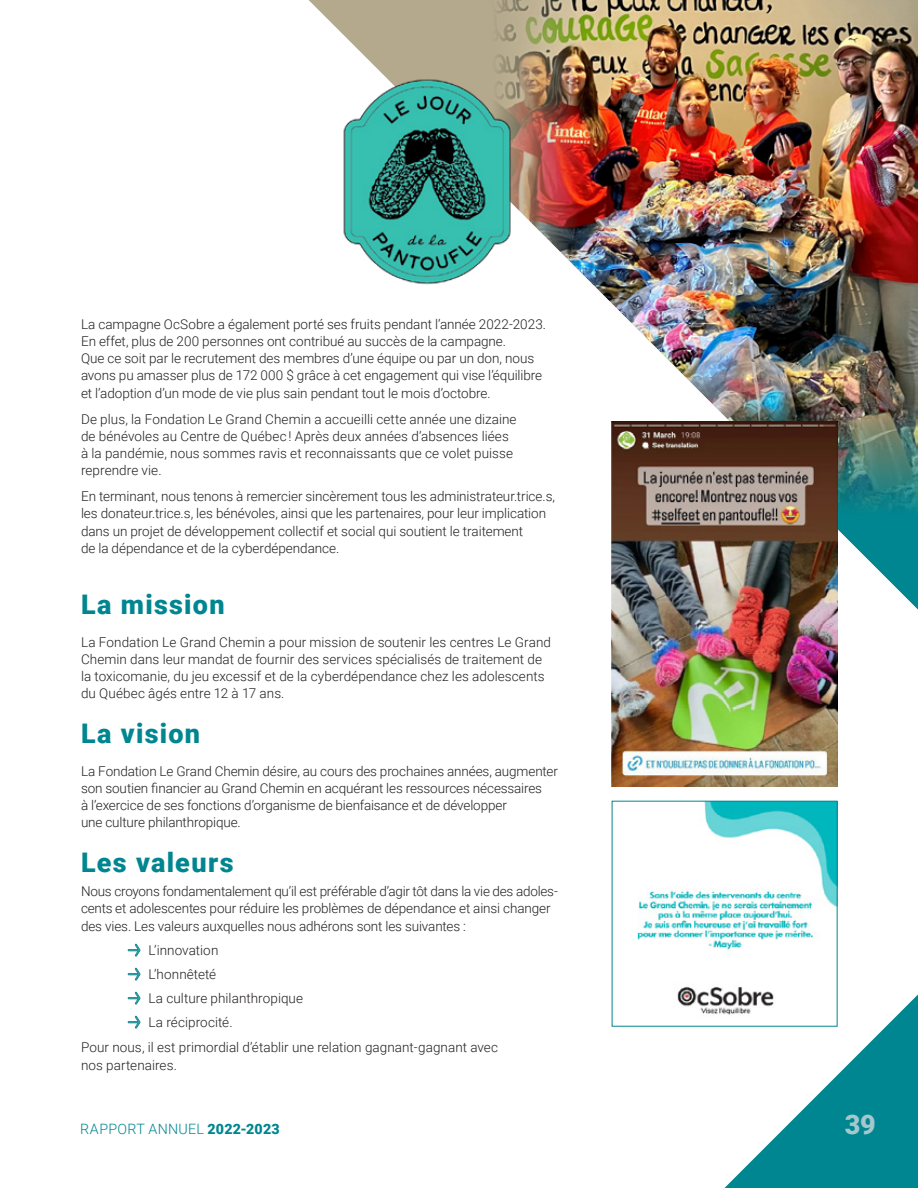
<style>
.page{position:relative;width:918px;height:1188px;background:#fff}
.page>*{position:absolute;margin:0;border:0;box-sizing:border-box;transform-origin:0 0}
.Sous-titres_2_2023{font:900 27px "Roboto";letter-spacing:.045em;color:#008690}
.t1{font:900 27px "Roboto";color:#a5c7ce}
.t2{font:300 14.25px "Roboto";letter-spacing:.02em;color:#008690}
.Mot_de__texte{font:300 13.5px/17.2px "Roboto";color:#231f20}
.texte_courant_1er_pa{font:300 13.5px/17.2px "Roboto";letter-spacing:-.01em;color:#231f20}
.Texte_courant{font:300 13.5px/17.2px "Roboto";letter-spacing:.005em;color:#231f20}
.s1{font-family:"Arrowstfb";font-weight:400;font-size:14.25px;color:#008690}
.s2{font-weight:900}
</style>
<div class="page">
<img style="left:308px;top:0;width:610px;height:622px">
<img style="left:612px;top:421px;width:225px;height:365px">
<img style="left:338px;top:75px;width:175px;height:214px">
<img style="left:637px;top:803px;width:198px;height:211px">
<div style="left:612px;top:801px;width:225px;height:225px;border:1px solid #008690"></div>
<svg style="left:724px;top:994px;width:194px;height:194px"></svg>
<p class="Mot_de__texte" style="left:81px;top:315px;width:467px">La campagne OcSobre a également porté ses fruits pendant l’année 2022-2023.<br>En effet, plus de 200 personnes ont contribué au succès de la campagne.<br>Que ce soit par le recrutement des membres d’une équipe ou par un don, nous avons pu amasser plus de 172 000 $ grâce à cet engagement qui vise l’équilibre et l’adoption d’un mode de vie plus sain pendant tout le mois d’octobre.</p>
<p class="Mot_de__texte" style="left:81px;top:410px;width:437px">De plus, la Fondation Le Grand Chemin a accueilli cette année une dizaine de bénévoles au Centre de Québec ! Après deux années d’absences liées à la pandémie, nous sommes ravis et reconnaissants que ce volet puisse reprendre vie.</p>
<p class="Mot_de__texte" style="left:81px;top:487px;width:476px">En terminant, nous tenons à remercier sincèrement tous les administrateur.trice.s, les donateur.trice.s, les bénévoles, ainsi que les partenaires, pour leur implication dans un projet de développement collectif et social qui soutient le traitement<br>de la dépendance et de la cyberdépendance.</p>
<p class="Sous-titres_2_2023" style="left:81px;top:585px;width:145px">La mission</p>
<p class="Mot_de__texte" style="left:81px;top:633px;width:472px">La Fondation Le Grand Chemin a pour mission de soutenir les centres Le Grand Chemin dans leur mandat de fournir des services spécialisés de traitement de la toxicomanie, du jeu excessif et de la cyberdépendance chez les adolescents du Québec âgés entre 12 à 17 ans.</p>
<p class="Sous-titres_2_2023" style="left:81px;top:714px;width:121px">La vision</p>
<p class="Mot_de__texte" style="left:81px;top:762px;width:478px">La Fondation Le Grand Chemin désire, au cours des prochaines années, augmenter son soutien financier au Grand Chemin en acquérant les ressources nécessaires<br>à l’exercice de ses fonctions d’organisme de bienfaisance et de développer<br>une culture philanthropique.</p>
<p class="Sous-titres_2_2023" style="left:81px;top:844px;width:154px">Les valeurs</p>
<p class="texte_courant_1er_pa" style="left:81px;top:882px;width:479px">Nous croyons fondamentalement qu’il est préférable d’agir tôt dans la vie des adoles&shy;cents et adolescentes pour réduire les problèmes de dépendance et ainsi changer des vies. Les valeurs auxquelles nous adhérons sont les suivantes :</p>
<p class="Mot_de__texte" style="left:128px;top:941px;width:92px"><span class="s1">S</span> L’innovation</p>
<p class="Mot_de__texte" style="left:128px;top:965px;width:89px"><span class="s1">S</span> L’honnêteté</p>
<p class="Mot_de__texte" style="left:128px;top:989px;width:176px"><span class="s1">S</span> La culture philanthropique</p>
<p class="Mot_de__texte" style="left:128px;top:1013px;width:106px"><span class="s1">S</span> La réciprocité.</p>
<p class="Texte_courant" style="left:81px;top:1039px;width:419px">Pour nous, il est primordial d’établir une relation gagnant-gagnant avec nos partenaires.</p>
<p class="t2" style="left:80px;top:1119px;width:201px">RAPPORT ANNUEL <span class="s2">2022-2023</span></p>
<p class="t1" style="left:845px;top:1106px;width:32px">39</p>
</div>
